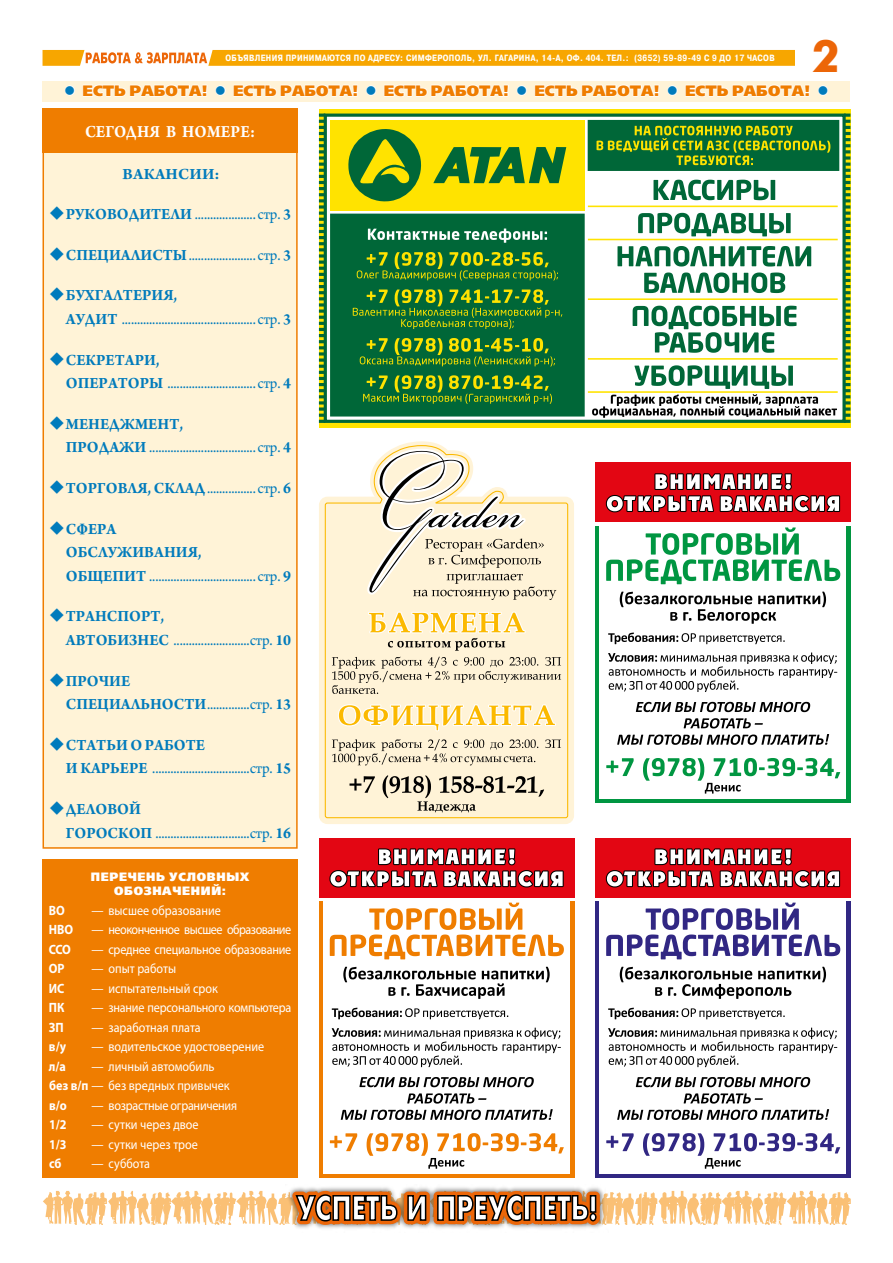
<style>
.page{position:relative;width:893px;height:1263px;background:#fff}
.page>*{position:absolute;margin:0;border:0;box-sizing:border-box;transform-origin:0 0}
.t1{font:45px "Futuris Extra CTT";color:#ec6608}
.t2{font:700 18px "Arno Pro";letter-spacing:.01em;color:#fff;scale:.9 1}
.t3{font:16.5px/23.5px "Arno Pro";letter-spacing:-.01em;color:#007bbc;scale:.95 1}
.t4{font:700 16.5px/23.5px "Arno Pro";color:#007bbc;scale:.95 1}
.t5{font:700 16.5px "Arno Pro";color:#007bbc}
.t6{font:15px "Free Set Extra CTT";color:#ef7d00}
.t7{font:13.5px/19.5px "Myriad Pro";letter-spacing:-.005em;color:#fff;scale:.9 1}
.t8{font:700 13.5px "Myriad Pro";color:#fff;scale:.9 1}
.t9{font:13.5px "Myriad Pro";letter-spacing:-.04em;color:#fff;scale:.9 1}
.t10{font:12px/14.4px "Free Set Extra CTT";letter-spacing:.06em;color:#fff;scale:.95 1}
.t11{font:700 9px "Pragmatica Cond C";letter-spacing:.04em;color:#fff}
.s1{color:#007bbc}
.s2{font-weight:700}
</style>
<div class="page">
<img style="left:290px;top:1187px;width:312px;height:42px">
<svg style="left:43px;top:1191px;width:808px;height:34px"></svg>
<svg style="left:43px;top:50px;width:751px;height:16px;background:#f7ad1f"></svg>
<div style="left:43px;top:81px;width:807px;height:21px;background:#fff3d7"></div>
<svg style="left:65px;top:85px;width:10px;height:11px"></svg>
<svg style="left:82px;top:84px;width:126px;height:13px"></svg>
<svg style="left:215px;top:84px;width:143px;height:13px"></svg>
<svg style="left:366px;top:85px;width:10px;height:11px"></svg>
<svg style="left:384px;top:84px;width:125px;height:13px"></svg>
<svg style="left:517px;top:85px;width:10px;height:11px"></svg>
<svg style="left:534px;top:84px;width:126px;height:13px"></svg>
<svg style="left:667px;top:85px;width:11px;height:11px"></svg>
<svg style="left:685px;top:84px;width:125px;height:13px"></svg>
<svg style="left:818px;top:85px;width:10px;height:11px"></svg>
<div style="left:43px;top:859px;width:255px;height:319px;background:#ef7d00"></div>
<div style="left:43px;top:109px;width:255px;height:740px;background:#fff3d7;border:2px solid #ef7d00"></div>
<div style="left:43px;top:109px;width:255px;height:44px;background:#ef7d00"></div>
<div style="left:319px;top:109px;width:531px;height:319px;background:#ffe300"></div>
<div style="left:324px;top:114px;width:522px;height:309px;background:#fff;border:3px solid #006738"></div>
<svg style="left:592px;top:180px;width:245px;height:238px"></svg>
<svg style="left:319px;top:114px;width:6px;height:309px"></svg>
<svg style="left:844px;top:114px;width:6px;height:309px"></svg>
<div style="left:588px;top:120px;width:251px;height:51px;background:#006738"></div>
<div style="left:330px;top:214px;width:255px;height:202px;background:#006738;border:3px solid #006738"></div>
<svg style="left:596px;top:126px;width:234px;height:39px"></svg>
<svg style="left:368px;top:228px;width:179px;height:15px"></svg>
<svg style="left:353px;top:252px;width:209px;height:152px"></svg>
<hr style="left:588px;top:206px;width:250px;height:1px;background:#ffe300">
<div style="left:330px;top:120px;width:255px;height:91px;background:#ffe300"></div>
<svg style="left:348px;top:129px;width:218px;height:73px"></svg>
<hr style="left:588px;top:239px;width:250px;height:1px;background:#ffe300">
<hr style="left:588px;top:298px;width:250px;height:2px;background:#ffe300">
<hr style="left:588px;top:358px;width:250px;height:2px;background:#ffe300">
<hr style="left:588px;top:391px;width:250px;height:2px;background:#ffe300">
<div style="left:319px;top:497px;width:255px;height:327px;background:#fff3d7;border-radius:9px"></div>
<svg style="left:324px;top:496px;width:245px;height:323px"></svg>
<svg style="left:332px;top:441px;width:229px;height:378px"></svg>
<div style="left:319px;top:901px;width:255px;height:277px;background:#ef7d00"></div>
<div style="left:323px;top:897px;width:247px;height:277px;background:#fff"></div>
<div style="left:319px;top:838px;width:255px;height:59px;background:#e30613"></div>
<svg style="left:369px;top:903px;width:153px;height:27px"></svg>
<svg style="left:330px;top:934px;width:234px;height:220px"></svg>
<svg style="left:332px;top:967px;width:229px;height:100px"></svg>
<svg style="left:341px;top:1077px;width:212px;height:92px"></svg>
<svg style="left:329px;top:848px;width:235px;height:40px"></svg>
<svg style="left:595px;top:526px;width:255px;height:277px;background:#23a45b"></svg>
<div style="left:600px;top:522px;width:246px;height:276px;background:#fff"></div>
<div style="left:595px;top:463px;width:255px;height:59px;background:#e30613"></div>
<svg style="left:645px;top:527px;width:154px;height:28px"></svg>
<svg style="left:606px;top:559px;width:234px;height:222px"></svg>
<svg style="left:608px;top:592px;width:229px;height:153px"></svg>
<svg style="left:705px;top:783px;width:36px;height:11px"></svg>
<svg style="left:605px;top:473px;width:236px;height:40px"></svg>
<div style="left:595px;top:901px;width:255px;height:277px;background:#312783"></div>
<div style="left:600px;top:897px;width:246px;height:277px;background:#fff"></div>
<div style="left:595px;top:838px;width:255px;height:59px;background:#e30613"></div>
<svg style="left:645px;top:903px;width:154px;height:27px"></svg>
<svg style="left:606px;top:934px;width:234px;height:220px"></svg>
<svg style="left:608px;top:967px;width:229px;height:100px"></svg>
<svg style="left:617px;top:1077px;width:212px;height:92px"></svg>
<svg style="left:605px;top:848px;width:236px;height:40px"></svg>
<p class="t11" style="left:225px;top:53px;width:551px">объявления принимаются по адресу: симферополь, ул. гагарина, 14-а, оф. 404. тел.: (3652) 59-89-49 с 9 до 17 часов</p>
<h1 class="t1" style="left:813px;top:31px;width:28px">2</h1>
<p class="t6" style="left:64px;top:82px;width:30px"><span class="s1">●</span> ест</p>
<p class="t6" style="left:114px;top:82px;width:65px">ь работа</p>
<p class="t6" style="left:202px;top:82px;width:43px">! <span class="s1">●</span> ест</p>
<p class="t6" style="left:265px;top:82px;width:65px">ь работа</p>
<p class="t6" style="left:352px;top:82px;width:43px">! <span class="s1">●</span> ест</p>
<p class="t6" style="left:415px;top:82px;width:65px">ь работа</p>
<p class="t6" style="left:503px;top:82px;width:43px">! <span class="s1">●</span> ест</p>
<p class="t6" style="left:566px;top:82px;width:65px">ь работа</p>
<p class="t6" style="left:653px;top:82px;width:43px">! <span class="s1">●</span> ест</p>
<p class="t6" style="left:717px;top:82px;width:65px">ь работа</p>
<p class="t6" style="left:804px;top:82px;width:26px">! <span class="s1">●</span></p>
<p class="t2" style="left:85px;top:121px;width:191px">Сегодня в номере:</p>
<p class="t5" style="left:123px;top:164px;width:99px">ВАКАНСИИ:</p>
<p class="t4" style="left:49px;top:203px;width:62px">◆ РУКОВОД</p>
<p class="t3" style="left:139px;top:203px;width:161px"><span class="s2">ИТЕЛИ</span> .................... стр. <span class="s2">3</span></p>
<p class="t4" style="left:49px;top:244px;width:76px">◆ специалист</p>
<p class="t3" style="left:173px;top:244px;width:126px"><span class="s2">ы</span>...................... стр. <span class="s2">3</span></p>
<p class="t3" style="left:66px;top:285px;width:239px;text-indent:-17px">◆<span class="s2">БУХГАЛТЕР ИЯ,<br>АУДИТ</span> ............................................ стр. <span class="s2">3</span></p>
<p class="t4" style="left:49px;top:349px;width:118px">◆СЕКРЕТАРИ,<br>ОПЕР</p>
<p class="t4" style="left:108px;top:372px;width:34px">АТОРЫ</p>
<p class="t3" style="left:167px;top:372px;width:132px">............................. стр. <span class="s2">4</span></p>
<p class="t4" style="left:49px;top:413px;width:28px">◆ МЕНЕД</p>
<p class="t4" style="left:120px;top:413px;width:30px">ЖМЕН</p>
<p class="t4" style="left:169px;top:413px;width:16px">Т,</p>
<p class="t4" style="left:49px;top:436px;width:14px">ПРОД</p>
<p class="t3" style="left:109px;top:436px;width:193px"><span class="s2">АЖИ</span> ................................... стр. <span class="s2">4</span></p>
<p class="t3" style="left:49px;top:477px;width:257px">◆<span class="s2">Торговля, СКЛАД</span> ................ стр. <span class="s2">6</span></p>
<p class="t3" style="left:49px;top:518px;width:257px">◆<span class="s2">СФЕРА<br>О БСЛУЖИВАНИЯ,<br>ОБЩЕПИТ</span> ................................... стр. <span class="s2">9</span></p>
<p class="t4" style="left:49px;top:605px;width:85px">◆ТРАНСПОР</p>
<p class="t3" style="left:66px;top:605px;width:239px;text-indent:84px"><span class="s2">Т,<br>АВТОБИЗНЕС</span> .........................стр. <span class="s2">10</span></p>
<p class="t4" style="left:49px;top:670px;width:87px">◆ Прочие специал</p>
<p class="t4" style="left:141px;top:693px;width:48px">ьности</p>
<p class="t3" style="left:207px;top:693px;width:90px">..............стр. <span class="s2">13</span></p>
<p class="t4" style="left:66px;top:734px;width:148px;text-indent:-17px">◆СТАТЬИ О РАБОТЕ<br>И КАРЬЕРЕ</p>
<p class="t3" style="left:152px;top:757px;width:148px">................................стр. <span class="s2">15</span></p>
<p class="t3" style="left:66px;top:798px;width:239px;text-indent:-17px">◆<span class="s2">деловой<br>гороскоп</span> ...............................стр. <span class="s2">16</span></p>
<p class="t10" style="left:114px;top:869px;width:99px;text-indent:14px">чен ь условных обозна</p>
<p class="t10" style="left:91px;top:869px;width:11px">пере</p>
<p class="t10" style="left:172px;top:884px;width:21px">чени</p>
<p class="t10" style="left:211px;top:884px;width:17px">й:</p>
<p class="t8" style="left:49px;top:901px;width:19px">ВО</p>
<p class="t7" style="left:91px;top:900px;width:145px">— высшее образование</p>
<p class="t8" style="left:49px;top:921px;width:29px">НВО</p>
<p class="t9" style="left:91px;top:921px;width:224px">— неоконченное высшее образование</p>
<p class="t8" style="left:49px;top:940px;width:26px">ССО</p>
<p class="t7" style="left:91px;top:939px;width:224px">— среднее специальное образование</p>
<p class="t8" style="left:49px;top:960px;width:19px">ОР</p>
<p class="t7" style="left:91px;top:959px;width:96px">— опыт работы</p>
<p class="t8" style="left:49px;top:979px;width:19px">ИС</p>
<p class="t7" style="left:91px;top:978px;width:142px">— испытательный срок</p>
<p class="t8" style="left:49px;top:999px;width:19px">ПК</p>
<p class="t7" style="left:91px;top:998px;width:224px">— знание персонального компьютера</p>
<p class="t8" style="left:49px;top:1018px;width:18px">ЗП</p>
<p class="t7" style="left:91px;top:1017px;width:123px">— заработная плата</p>
<p class="t8" style="left:49px;top:1038px;width:20px">в/у</p>
<p class="t7" style="left:92px;top:1037px;width:193px">— водительское удостоверение</p>
<p class="t8" style="left:49px;top:1057px;width:20px">л/а</p>
<p class="t7" style="left:49px;top:1056px;width:202px;text-indent:43px">— личный автомобиль <span class="s2">без в/п</span> — без вредных привычек <span class="s2">в/о</span></p>
<p class="t7" style="left:92px;top:1095px;width:163px">— возрастные ограничения</p>
<p class="t8" style="left:49px;top:1116px;width:21px">1/2</p>
<p class="t7" style="left:92px;top:1115px;width:121px">— сутки через двое</p>
<p class="t8" style="left:49px;top:1135px;width:21px">1/3</p>
<p class="t7" style="left:92px;top:1134px;width:120px">— сутки через трое</p>
<p class="t8" style="left:49px;top:1155px;width:15px">сб</p>
<p class="t7" style="left:92px;top:1154px;width:67px">— суббота</p>
</div>
